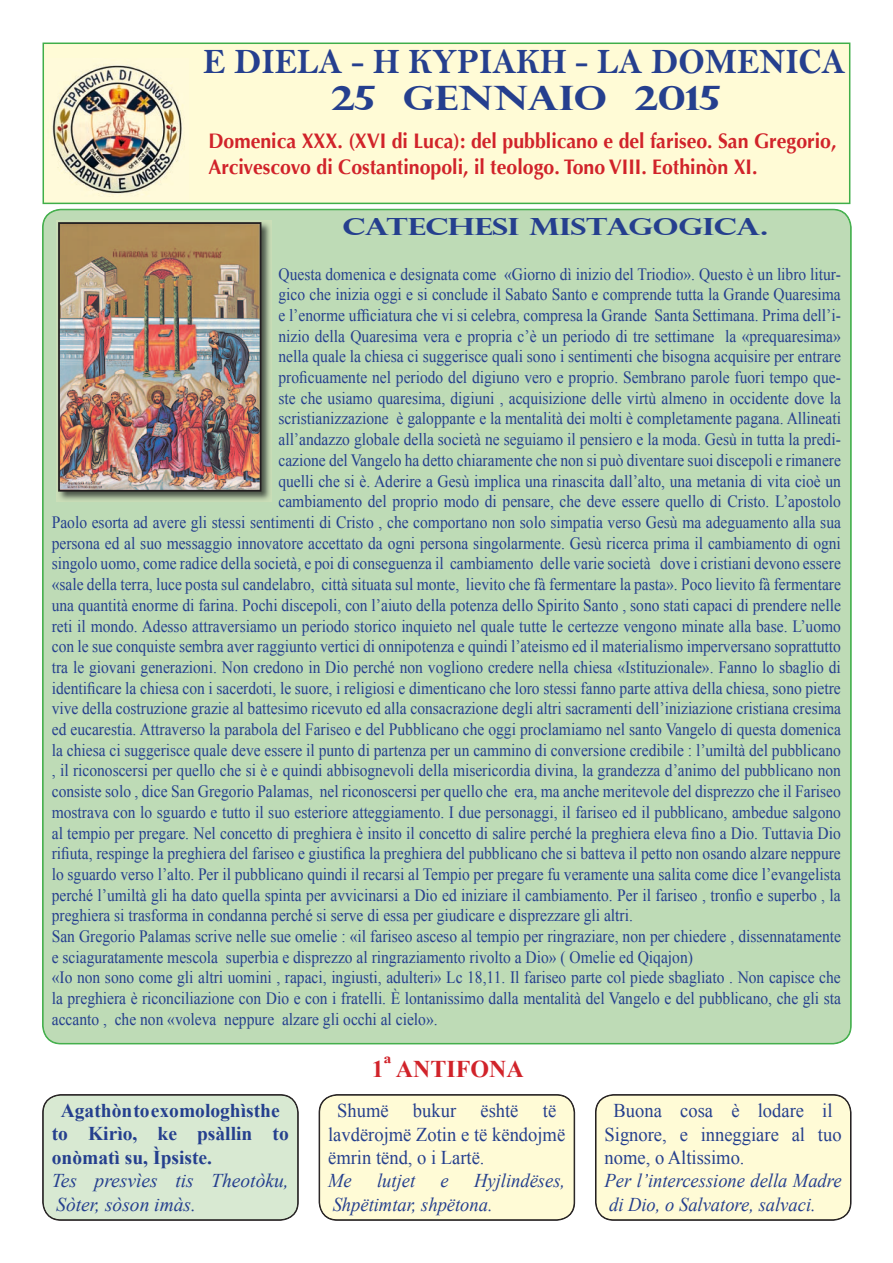
<style>
.page{position:relative;width:893px;height:1263px;background:#fff}
.page>*{position:absolute;margin:0;border:0;box-sizing:border-box;transform-origin:0 0}
.t1{font:36px "Bell MT Bold";color:#253f8e;scale:.95 1}
.t2{font:700 33.6px "Perpetua Titling";color:#253f8e;scale:1.2 1}
.t3{font:700 24px "Times New Roman";color:#d1232a}
.t4{font:700 23.7px "Perpetua Titling";letter-spacing:-.01em;color:#253f8e;scale:1.32 1}
.t5{font:700 21px/25.2px "Optima";color:#d1232a;scale:.93 1}
.t6{font:19.5px/23.4px "Times New Roman";color:#253f8e;scale:.95 1}
.t7{font:italic 19.5px/23.4px "Times New Roman";color:#253f8e;scale:.95 1}
.t8{font:700 19.5px/23.4px "Times New Roman";color:#253f8e}
.t9{font:italic 19.5px/23.4px "Times New Roman";color:#253f8e}
.t10{font:17.25px "Times New Roman";color:#253f8e;scale:.9 1}
</style>
<div class="page">
<div style="left:43px;top:210px;width:808px;height:833px;background:#bedbb6;border-radius:18px"></div>
<div style="left:43px;top:1095px;width:255px;height:125px;background:#d8e9d2;border-radius:18px"></div>
<div style="left:43px;top:1095px;width:255px;height:125px;border:1px solid #231f20;border-radius:18px"></div>
<div style="left:319px;top:1095px;width:255px;height:125px;background:#fffbd6;border-radius:18px"></div>
<div style="left:320px;top:1095px;width:254px;height:125px;border:1px solid #231f20;border-radius:18px"></div>
<div style="left:596px;top:1095px;width:255px;height:125px;background:#fffbd6;border-radius:18px"></div>
<div style="left:596px;top:1095px;width:255px;height:125px;border:1px solid #231f20;border-radius:18px"></div>
<div style="left:43px;top:43px;width:807px;height:160px;background:#fffbd6"></div>
<div style="left:43px;top:43px;width:807px;height:161px;border:2px solid #40ae49"></div>
<img style="left:50px;top:64px;width:133px;height:132px">
<img style="left:57px;top:221px;width:215px;height:280px">
<img style="left:61px;top:225px;width:197px;height:264px">
<div style="left:58px;top:222px;width:203px;height:270px;border:2px solid #231f20"></div>
<h1 class="t1" style="left:203px;top:40px;width:677px">E DIELA - H KYPIAKH - LA DOMENICA</h1>
<h2 class="t2" style="left:331px;top:77px;width:326px">25 GENNAIO 2015</h2>
<p class="t5" style="left:208px;top:129px;width:677px">Domenica XXX. (XVI di Luca): del pubblicano e del fariseo. San Gregorio,<br>Arcivescovo di Costantinopoli, il teologo. Tono VIII. Eothinòn XI.</p>
<h3 class="t4" style="left:342px;top:212px;width:324px">CATECHESI MISTAGOGICA.</h3>
<p class="t10" style="left:278px;top:262px;width:626px">Questa domenica e designata come «Giorno dì inizio del Triodio». Questo è un libro litur-</p>
<p class="t10" style="left:278px;top:283px;width:626px">gico che inizia oggi e si conclude il Sabato Santo e comprende tutta la Grande Quaresima</p>
<p class="t10" style="left:278px;top:304px;width:626px">e l’enorme ufficiatura che vi si celebra, compresa la Grande Santa Settimana. Prima dell’i-</p>
<p class="t10" style="left:278px;top:324px;width:626px">nizio della Quaresima vera e propria c’è un periodo di tre settimane la «prequaresima»</p>
<p class="t10" style="left:278px;top:345px;width:626px">nella quale la chiesa ci suggerisce quali sono i sentimenti che bisogna acquisire per entrare</p>
<p class="t10" style="left:278px;top:366px;width:626px">proficuamente nel periodo del digiuno vero e proprio. Sembrano parole fuori tempo que-</p>
<p class="t10" style="left:278px;top:386px;width:626px">ste che usiamo quaresima, digiuni , acquisizione delle virtù almeno in occidente dove la</p>
<p class="t10" style="left:278px;top:407px;width:627px">scristianizzazione è galoppante e la mentalità dei molti è completamente pagana. Allineati</p>
<p class="t10" style="left:278px;top:428px;width:626px">all’andazzo globale della società ne seguiamo il pensiero e la moda. Gesù in tutta la predi-</p>
<p class="t10" style="left:278px;top:448px;width:627px">cazione del Vangelo ha detto chiaramente che non si può diventare suoi discepoli e rimanere</p>
<p class="t10" style="left:278px;top:469px;width:626px">quelli che si è. Aderire a Gesù implica una rinascita dall’alto, una metania di vita cioè un</p>
<p class="t10" style="left:278px;top:490px;width:626px">cambiamento del proprio modo di pensare, che deve essere quello di Cristo. L’apostolo</p>
<p class="t10" style="left:52px;top:511px;width:878px">Paolo esorta ad avere gli stessi sentimenti di Cristo , che comportano non solo simpatia verso Gesù ma adeguamento alla sua</p>
<p class="t10" style="left:52px;top:531px;width:878px">persona ed al suo messaggio innovatore accettato da ogni persona singolarmente. Gesù ricerca prima il cambiamento di ogni</p>
<p class="t10" style="left:52px;top:552px;width:878px">singolo uomo, come radice della società, e poi di conseguenza il cambiamento delle varie società dove i cristiani devono essere</p>
<p class="t10" style="left:52px;top:573px;width:878px">«sale della terra, luce posta sul candelabro, città situata sul monte, lievito che fà fermentare la pasta». Poco lievito fà fermentare</p>
<p class="t10" style="left:52px;top:593px;width:878px">una quantità enorme di farina. Pochi discepoli, con l’aiuto della potenza dello Spirito Santo , sono stati capaci di prendere nelle</p>
<p class="t10" style="left:52px;top:614px;width:878px">reti il mondo. Adesso attraversiamo un periodo storico inquieto nel quale tutte le certezze vengono minate alla base. L’uomo</p>
<p class="t10" style="left:52px;top:635px;width:878px">con le sue conquiste sembra aver raggiunto vertici di onnipotenza e quindi l’ateismo ed il materialismo imperversano soprattutto</p>
<p class="t10" style="left:52px;top:655px;width:878px">tra le giovani generazioni. Non credono in Dio perché non vogliono credere nella chiesa «Istituzionale». Fanno lo sbaglio di</p>
<p class="t10" style="left:52px;top:676px;width:878px">identificare la chiesa con i sacerdoti, le suore, i religiosi e dimenticano che loro stessi fanno parte attiva della chiesa, sono pietre</p>
<p class="t10" style="left:52px;top:697px;width:878px">vive della costruzione grazie al battesimo ricevuto ed alla consacrazione degli altri sacramenti dell’iniziazione cristiana cresima</p>
<p class="t10" style="left:52px;top:718px;width:878px">ed eucarestia. Attraverso la parabola del Fariseo e del Pubblicano che oggi proclamiamo nel santo Vangelo di questa domenica</p>
<p class="t10" style="left:52px;top:738px;width:878px">la chiesa ci suggerisce quale deve essere il punto di partenza per un cammino di conversione credibile : l’umiltà del pubblicano</p>
<p class="t10" style="left:52px;top:759px;width:878px">, il riconoscersi per quello che si è e quindi abbisognevoli della misericordia divina, la grandezza d’animo del pubblicano non</p>
<p class="t10" style="left:52px;top:780px;width:878px">consiste solo , dice San Gregorio Palamas, nel riconoscersi per quello che era, ma anche meritevole del disprezzo che il Fariseo</p>
<p class="t10" style="left:52px;top:800px;width:878px">mostrava con lo sguardo e tutto il suo esteriore atteggiamento. I due personaggi, il fariseo ed il pubblicano, ambedue salgono</p>
<p class="t10" style="left:52px;top:821px;width:878px">al tempio per pregare. Nel concetto di preghiera è insito il concetto di salire perché la preghiera eleva fino a Dio. Tuttavia Dio</p>
<p class="t10" style="left:52px;top:842px;width:878px">rifiuta, respinge la preghiera del fariseo e giustifica la preghiera del pubblicano che si batteva il petto non osando alzare neppure</p>
<p class="t10" style="left:52px;top:862px;width:878px">lo sguardo verso l’alto. Per il pubblicano quindi il recarsi al Tempio per pregare fu veramente una salita come dice l’evangelista</p>
<p class="t10" style="left:52px;top:883px;width:878px">perché l’umiltà gli ha dato quella spinta per avvicinarsi a Dio ed iniziare il cambiamento. Per il fariseo , tronfio e superbo , la</p>
<p class="t10" style="left:52px;top:904px;width:647px">preghiera si trasforma in condanna perché si serve di essa per giudicare e disprezzare gli altri.</p>
<p class="t10" style="left:52px;top:925px;width:878px">San Gregorio Palamas scrive nelle sue omelie : «il fariseo asceso al tempio per ringraziare, non per chiedere , dissennatamente</p>
<p class="t10" style="left:52px;top:945px;width:714px">e sciaguratamente mescola superbia e disprezzo al ringraziamento rivolto a Dio» ( Omelie ed Qiqajon)</p>
<p class="t10" style="left:52px;top:966px;width:878px">«Io non sono come gli altri uomini , rapaci, ingiusti, adulteri» Lc 18,11. Il fariseo parte col piede sbagliato . Non capisce che</p>
<p class="t10" style="left:52px;top:987px;width:878px">la preghiera è riconciliazione con Dio e con i fratelli. È lontanissimo dalla mentalità del Vangelo e del pubblicano, che gli sta</p>
<p class="t10" style="left:52px;top:1007px;width:430px">accanto , che non «voleva neppure alzare gli occhi al cielo».</p>
<h3 class="t3" style="left:372px;top:1053px;width:153px">1ª ANTIFONA</h3>
<p class="t8" style="left:52px;top:1098px;width:238px;text-indent:9px">Agathòn to exomologhìsthe to Kirìo, ke psàllin to onòmatì su, Ìpsiste.</p>
<p class="t9" style="left:52px;top:1168px;width:238px">Tes presvìes tis Theotòku,<br>Sòter, sòson imàs.</p>
<p class="t6" style="left:328px;top:1099px;width:251px;text-indent:9px">Shumë bukur është të lavdërojmë Zotin e të këndojmë ëmrin tënd, o i Lartë.</p>
<p class="t7" style="left:328px;top:1169px;width:26px">Me</p>
<p class="t7" style="left:377px;top:1169px;width:42px">lutjet</p>
<p class="t7" style="left:441px;top:1169px;width:10px">e</p>
<p class="t6" style="left:605px;top:1099px;width:251px;text-indent:9px">Buona cosa è lodare il<br>Signore, e inneggiare al tuo nome, o Altissimo.</p>
<p class="t7" style="left:605px;top:1169px;width:251px">Per l’intercessione della Madre di Dio, o Salvatore, salvaci.</p>
<p class="t7" style="left:333px;top:1169px;width:246px;text-indent:141px">Hyjlindëses,<br>Shpëtimtar, shpëtona.</p>
</div>
